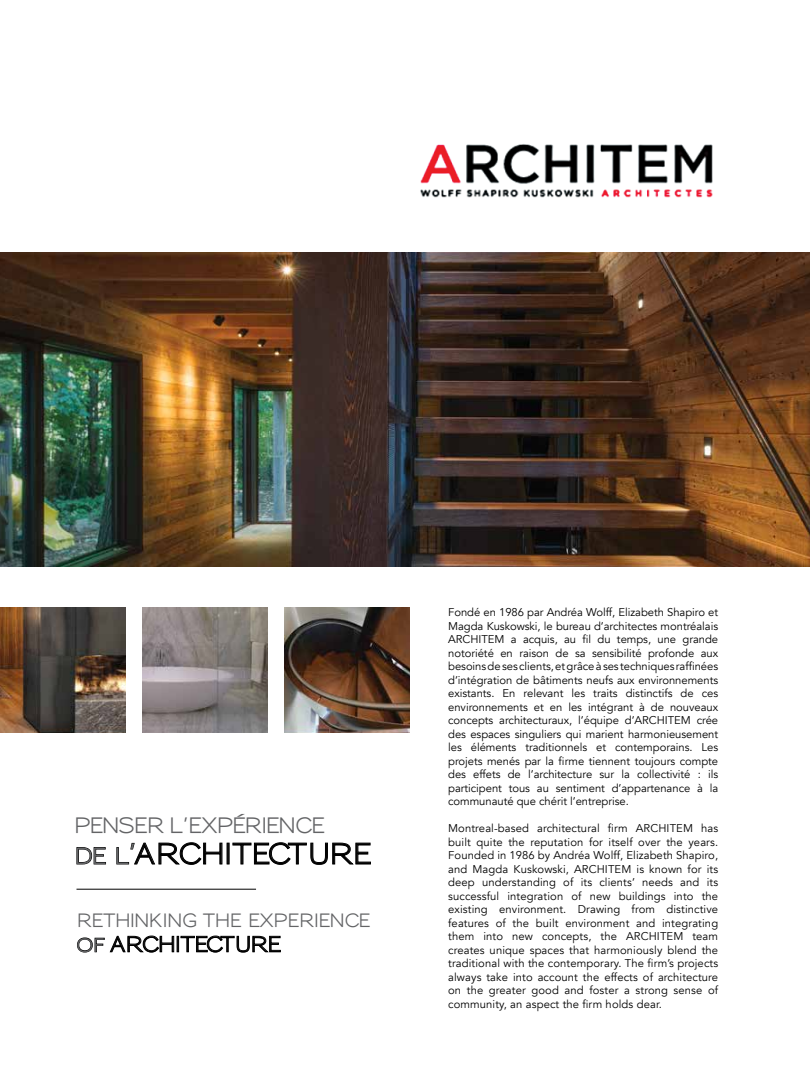
<style>
.page{position:relative;width:810px;height:1080px;background:#fff}
.page>*{position:absolute;margin:0;border:0;box-sizing:border-box;transform-origin:0 0}
.t1{font:700 27.5px "Sansumi";letter-spacing:-.015em;color:#000}
.t2{font:700 20.62px "Sansumi";letter-spacing:-.075em;color:#636466}
.t3{font:700 20.38px "Sansumi";letter-spacing:-.035em;color:#000}
.t4{font:700 17.88px "Sansumi";letter-spacing:-.06em;color:#636466}
.t5{font:11.25px/13.5px "Avenir";letter-spacing:-.005em;color:#000;text-align:justify}
.s1{font-size:21.62px;color:#636466}
.s2{font-size:27.12px;color:#636466}
.s3{font-size:17.88px;color:#636466}
</style>
<div class="page">
<img style="left:420px;top:144px;width:293px;height:54px">
<svg style="left:76px;top:847px;width:30px;height:18px"></svg>
<svg style="left:116px;top:842px;width:107px;height:23px"></svg>
<svg style="left:232px;top:842px;width:139px;height:23px"></svg>
<img style="left:284px;top:608px;width:126px;height:125px">
<img style="left:0;top:608px;width:125px;height:125px">
<img style="left:142px;top:608px;width:126px;height:125px">
<img style="left:0;top:252px;width:810px;height:315px">
<svg style="left:77px;top:935px;width:204px;height:18px"></svg>
<hr style="left:77px;top:889px;width:179px;height:1px;background:#000">
<h2 class="t2" style="left:74px;top:814px;width:253px">PENSER L’EXPÉRIENCE</h2>
<h1 class="t1" style="left:74px;top:838px;width:300px"><span class="s1">DE L</span><span class="s2">’</span>ARCHITECTURE</h1>
<h3 class="t4" style="left:77px;top:911px;width:296px">RETHINKING THE EXPERIENCE</h3>
<h3 class="t3" style="left:77px;top:933px;width:207px"><span class="s3">OF</span> ARCHITECTURE</h3>
<p class="t5" style="left:448px;top:606px;width:272px">Fondé en 1986 par Andréa Wolff, Elizabeth Shapiro et Magda Kuskowski, le bureau d’architectes montréalais ARCHITEM a acquis, au fil du temps, une grande notoriété en raison de sa sensibilité profonde aux besoins de ses clients, et grâce à ses techniques raffinées d’intégration de bâtiments neufs aux environnements existants. En relevant les traits distinctifs de ces environnements et en les intégrant à de nouveaux concepts architecturaux, l’équipe d’ARCHITEM crée des espaces singuliers qui marient harmonieusement les éléments traditionnels et contemporains. Les projets menés par la firme tiennent toujours compte des effets de l’architecture sur la collectivité : ils participent tous au sentiment d’appartenance à la communauté que chérit l’entreprise.</p>
<p class="t5" style="left:448px;top:822px;width:272px">Montreal-based architectural firm ARCHITEM has built quite the reputation for itself over the years.<br>Founded in 1986 by Andréa Wolff, Elizabeth Shapiro, and Magda Kuskowski, ARCHITEM is known for its deep understanding of its clients’ needs and its successful integration of new buildings into the existing environment. Drawing from distinctive features of the built environment and integrating them into new concepts, the ARCHITEM team creates unique spaces that harmoniously blend the traditional with the contemporary. The firm’s projects always take into account the effects of architecture on the greater good and foster a strong sense of community, an aspect the firm holds dear.</p>
</div>
